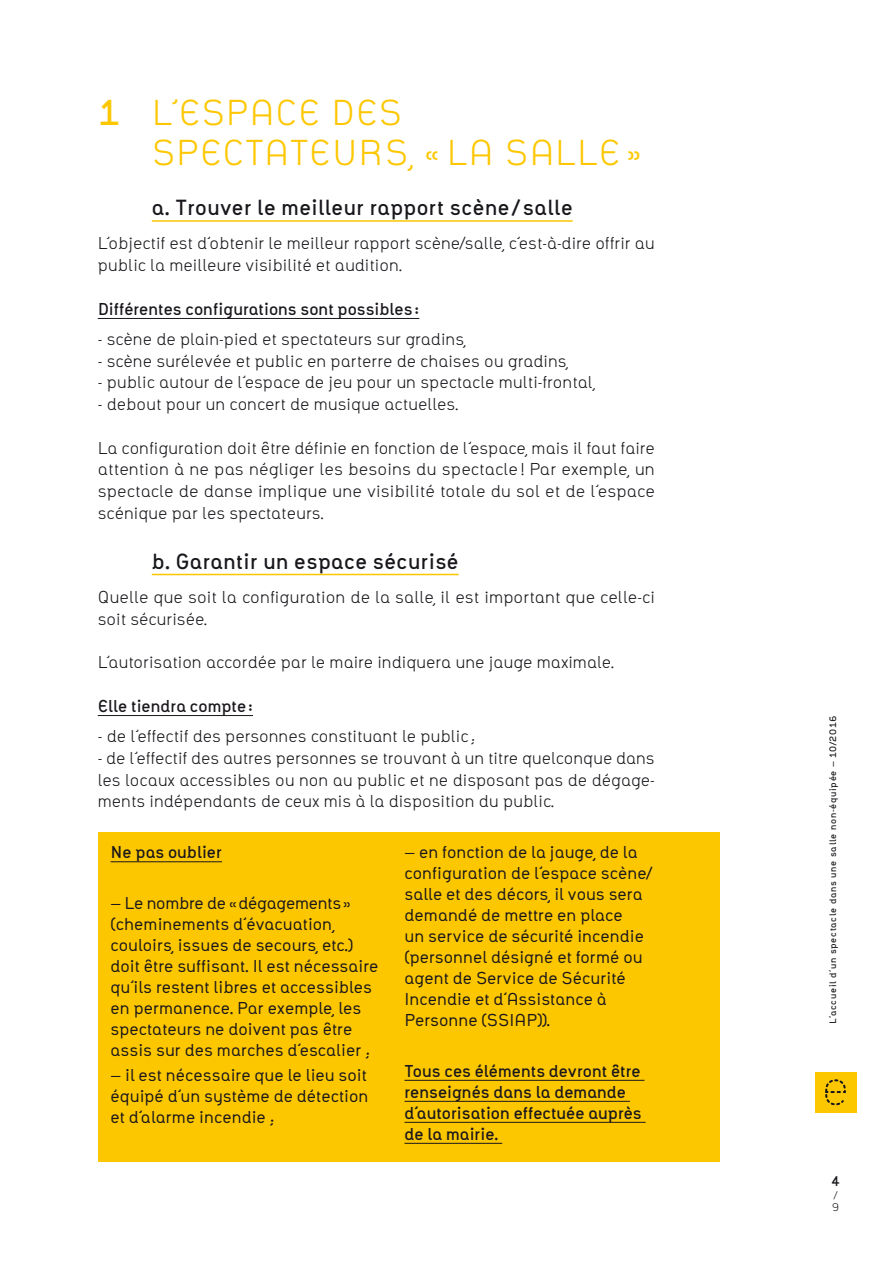
<style>
.page{position:relative;width:893px;height:1263px;background:#fff}
.page>*{position:absolute;margin:0;border:0;box-sizing:border-box;transform-origin:0 0}
.t1{font:300 34.5px/40.5px "Agence";letter-spacing:.04em;color:#fdc700}
.t2{font:700 21px "Agence";letter-spacing:.02em;color:#1a171c}
.t3{font:300 16.5px/21.8px "Agence";color:#1a171c}
.t4{font:16.5px/21px "Agence";color:#1a171c}
.t5{font:700 16.5px/21px "Agence";color:#1a171c}
.t6{font:700 13.5px "Agence";color:#1a171c}
.t7{font:300 10.5px/12.6px "Agence";color:#1a171c}
.t8{font:700 9px "Agence";letter-spacing:.08em;color:#1a171c}
.s1{font-weight:700}
</style>
<div class="page">
<div style="left:815px;top:1072px;width:41px;height:40px;background:#fdc700"></div>
<svg style="left:825px;top:1079px;width:21px;height:26px"></svg>
<hr style="left:152px;top:220px;width:421px;height:2px;background:#fdc700">
<hr style="left:98px;top:318px;width:321px;height:1px;background:#1a171c">
<hr style="left:152px;top:574px;width:307px;height:1px;background:#fdc700">
<hr style="left:98px;top:715px;width:155px;height:1px;background:#1a171c">
<div style="left:98px;top:832px;width:622px;height:329px;background:#fdc700"></div>
<hr style="left:111px;top:861px;width:111px;height:1px;background:#1a171c">
<hr style="left:404px;top:1080px;width:240px;height:1px;background:#1a171c">
<hr style="left:404px;top:1101px;width:226px;height:1px;background:#1a171c">
<hr style="left:404px;top:1122px;width:242px;height:1px;background:#1a171c">
<hr style="left:404px;top:1143px;width:98px;height:1px;background:#1a171c">
<h1 class="t1" style="left:152px;top:93px;width:491px;text-indent:-54px"><span class="s1">1</span> L’ESPACE DES<br>SPECTATEURS, « LA SALLE »</h1>
<p class="t2" style="left:152px;top:195px;width:422px">a. Trouver le meilleur rapport scène / salle</p>
<p class="t3" style="left:98px;top:233px;width:559px">L’objectif est d’obtenir le meilleur rapport scène/salle, c’est-à-dire offrir au public la meilleure visibilité et audition.</p>
<p class="t5" style="left:98px;top:298px;width:323px">Différentes configurations sont possibles:</p>
<p class="t3" style="left:98px;top:328px;width:369px">- scène de plain-pied et spectateurs sur gradins,</p>
<p class="t3" style="left:98px;top:350px;width:472px">- scène surélevée et public en parterre de chaises ou gradins,</p>
<p class="t3" style="left:98px;top:372px;width:499px">- public autour de l’espace de jeu pour un spectacle multi-frontal,</p>
<p class="t3" style="left:98px;top:394px;width:362px">- debout pour un concert de musique actuelles.</p>
<p class="t3" style="left:98px;top:437px;width:559px;text-align:justify">La configuration doit être définie en fonction de l’espace, mais il faut faire attention à ne pas négliger les besoins du spectacle ! Par exemple, un spectacle de danse implique une visibilité totale du sol et de l’espace scénique par les spectateurs.</p>
<p class="t2" style="left:152px;top:549px;width:308px">b. Garantir un espace sécurisé</p>
<p class="t3" style="left:98px;top:586px;width:559px">Q uelle que soit la configuration de la salle, il est important que celle-ci soit sécurisée.</p>
<p class="t3" style="left:98px;top:652px;width:518px">L’autorisation accordée par le maire indiquera une jauge maximale.</p>
<p class="t5" style="left:98px;top:695px;width:157px">Elle tiendra compte:</p>
<p class="t3" style="left:98px;top:725px;width:378px">- de l’effectif des personnes constituant le public ;</p>
<p class="t3" style="left:98px;top:747px;width:559px;text-align:justify">- de l’effectif des autres personnes se trouvant à un titre quelconque dans les locaux accessibles ou non au public et ne disposant pas de dégage&shy;ments indépendants de ceux mis à la disposition du public.</p>
<p class="t5" style="left:111px;top:841px;width:113px">Ne pas oublier</p>
<p class="t4" style="left:111px;top:892px;width:270px">— Le nombre de «dégagements» (cheminements d’évacuation, couloirs, issues de secours, etc.) doit être suffisant. Il est nécessaire qu’ils restent libres et accessibles en permanence. Par exemple, les spectateurs ne doivent pas être assis sur des marches d’escalier ;</p>
<p class="t4" style="left:111px;top:1064px;width:259px;text-align:justify">— il est nécessaire que le lieu soit équipé d’un système de détection et d’alarme incendie ;</p>
<p class="t4" style="left:404px;top:841px;width:249px">— en fonction de la jauge, de la configuration de l’espace scène/ salle et des décors, il vous sera demandé de mettre en place<br>un service de sécurité incendie (personnel désigné et formé ou agent de Service de Sécurité<br>Incendie et d’Assistance à<br>Personne (SSIAP)).</p>
<p class="t5" style="left:404px;top:1060px;width:239px">Tous ces éléments devront être renseignés dans la demande d’autorisation effectuée auprès de la mairie.</p>
<p class="t8" style="left:828px;top:1023px;width:309px;rotate:-90deg">L’accueil d’un spectacle dans une salle non-équipée — 10/2016</p>
<p class="t6" style="left:831px;top:1173px;width:10px">4</p>
<p class="t7" style="left:832px;top:1189px;width:9px">/<br>9</p>
</div>
